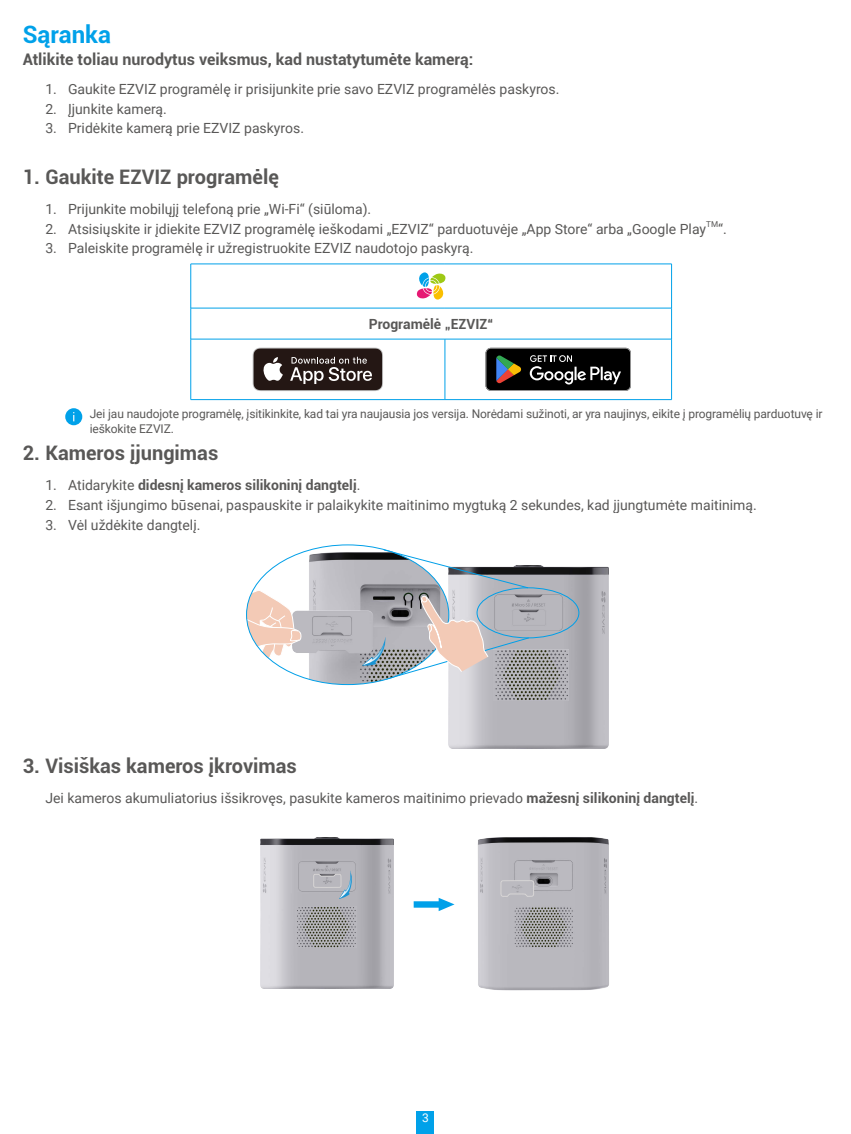
<style>
.page{position:relative;width:851px;height:1134px;background:#fff}
.page>*{position:absolute;margin:0;border:0;box-sizing:border-box;transform-origin:0 0}
.t1{font:700 24px "Roboto";color:#00a1e9}
.t2{font:700 20px "Roboto";color:#595857}
.t3{font:700 16px "Roboto";color:#595857}
.t4{font:14px "Roboto";color:#595857}
.t5{font:700 14px "Roboto";color:#595857}
.t6{font:12px/14.4px "Roboto";letter-spacing:-.01em;color:#595857}
.t7{font:12px "Roboto";color:#fff}
.t8{font:8.2px "Roboto";color:#595857}
.s1{font-weight:400}
.s2{font-weight:700}
</style>
<div class="page">
<div style="left:417px;top:1111px;width:17px;height:23px;background:#00a1e9"></div>
<hr style="left:191px;top:264px;width:254px;height:1px;background:#00a1e9">
<hr style="left:190px;top:264px;width:1px;height:44px;background:#00a1e9">
<hr style="left:445px;top:264px;width:226px;height:1px;background:#00a1e9">
<hr style="left:671px;top:264px;width:1px;height:44px;background:#00a1e9">
<hr style="left:191px;top:308px;width:254px;height:1px;background:#00a1e9">
<hr style="left:190px;top:308px;width:1px;height:31px;background:#00a1e9">
<hr style="left:445px;top:308px;width:226px;height:1px;background:#00a1e9">
<hr style="left:671px;top:308px;width:1px;height:31px;background:#00a1e9">
<hr style="left:191px;top:339px;width:254px;height:1px;background:#00a1e9">
<hr style="left:190px;top:339px;width:1px;height:60px;background:#00a1e9">
<hr style="left:445px;top:339px;width:226px;height:1px;background:#00a1e9">
<hr style="left:444px;top:339px;width:1px;height:60px;background:#00a1e9">
<hr style="left:671px;top:339px;width:1px;height:60px;background:#00a1e9">
<hr style="left:191px;top:399px;width:254px;height:1px;background:#00a1e9">
<hr style="left:445px;top:399px;width:226px;height:1px;background:#00a1e9">
<svg style="left:416px;top:272px;width:29px;height:28px"></svg>
<svg style="left:252px;top:348px;width:131px;height:43px;background:#4e4442"></svg>
<svg style="left:485px;top:348px;width:145px;height:43px;background:#292927"></svg>
<div style="left:65px;top:408px;width:17px;height:17px;background:#00a1e9;border-radius:50%"></div>
<img style="left:449px;top:566px;width:159px;height:182px">
<svg style="left:448px;top:565px;width:80px;height:23px;background:#8d939b"></svg>
<img style="left:274px;top:545px;width:174px;height:140px">
<svg style="left:246px;top:590px;width:55px;height:70px"></svg>
<svg style="left:362px;top:596px;width:167px;height:84px;background:#bab7ba"></svg>
<img style="left:493px;top:649px;width:75px;height:51px">
<img style="left:261px;top:838px;width:132px;height:151px">
<img style="left:454px;top:837px;width:155px;height:154px">
<svg style="left:500px;top:880px;width:34px;height:17px"></svg>
<img style="left:296px;top:906px;width:61px;height:41px">
<svg style="left:413px;top:898px;width:41px;height:13px"></svg>
<svg style="left:313px;top:870px;width:40px;height:29px"></svg>
<h1 class="t1" style="left:23px;top:18px;width:90px">Sąranka</h1>
<p class="t3" style="left:23px;top:48px;width:452px">Atlikite toliau nurodytus veiksmus, kad nustatytumėte kamerą:</p>
<p class="t4" style="left:45px;top:79px;width:515px">1. Gaukite EZVIZ programėlę ir prisijunkite prie savo EZVIZ programėlės paskyros.</p>
<p class="t4" style="left:45px;top:99px;width:123px">2. Įjunkite kamerą.</p>
<p class="t4" style="left:45px;top:118px;width:260px">3. Pridėkite kamerą prie EZVIZ paskyros.</p>
<h2 class="t2" style="left:23px;top:163px;width:257px">1. Gaukite EZVIZ programėlę</h2>
<p class="t4" style="left:45px;top:199px;width:327px">1. Prijunkite mobilųjį telefoną prie „Wi-Fi“ (siūloma).</p>
<p class="t4" style="left:45px;top:219px;width:662px">2. Atsisiųskite ir įdiekite EZVIZ programėlę ieškodami „EZVIZ“ parduotuvėje „App Store“ arba „Google Play</p>
<p class="t8" style="left:706px;top:218px;width:13px">TM</p>
<p class="t4" style="left:718px;top:219px;width:10px">“.</p>
<p class="t4" style="left:45px;top:238px;width:429px">3. Paleiskite programėlę ir užregistruokite EZVIZ naudotojo paskyrą.</p>
<p class="t5" style="left:369px;top:314px;width:126px">Programėlė „EZVIZ“</p>
<p class="t6" style="left:90px;top:407px;width:734px">Jei jau naudojote programėlę, įsitikinkite, kad tai yra naujausia jos versija. Norėdami sužinoti, ar yra naujinys, eikite į programėlių parduotuvę ir ieškokite EZVIZ.</p>
<h2 class="t2" style="left:23px;top:439px;width:197px">2. Kameros įjungimas</h2>
<p class="t5" style="left:45px;top:476px;width:316px"><span class="s1">1. Atidarykite</span> didesnį kameros silikoninį dangtelį<span class="s1">.</span></p>
<p class="t4" style="left:45px;top:495px;width:713px">2. Esant išjungimo būsenai, paspauskite ir palaikykite maitinimo mygtuką 2 sekundes, kad įjungtumėte maitinimą.</p>
<p class="t4" style="left:45px;top:515px;width:156px">3. Vėl uždėkite dangtelį.</p>
<h2 class="t2" style="left:23px;top:751px;width:276px">3. Visiškas kameros įkrovimas</h2>
<p class="t4" style="left:45px;top:788px;width:654px">Jei kameros akumuliatorius išsikrovęs, pasukite kameros maitinimo prievado <span class="s2">mažesnį silikoninį dangtelį</span>.</p>
<p class="t7" style="left:422px;top:1109px;width:8px">3</p>
</div>
